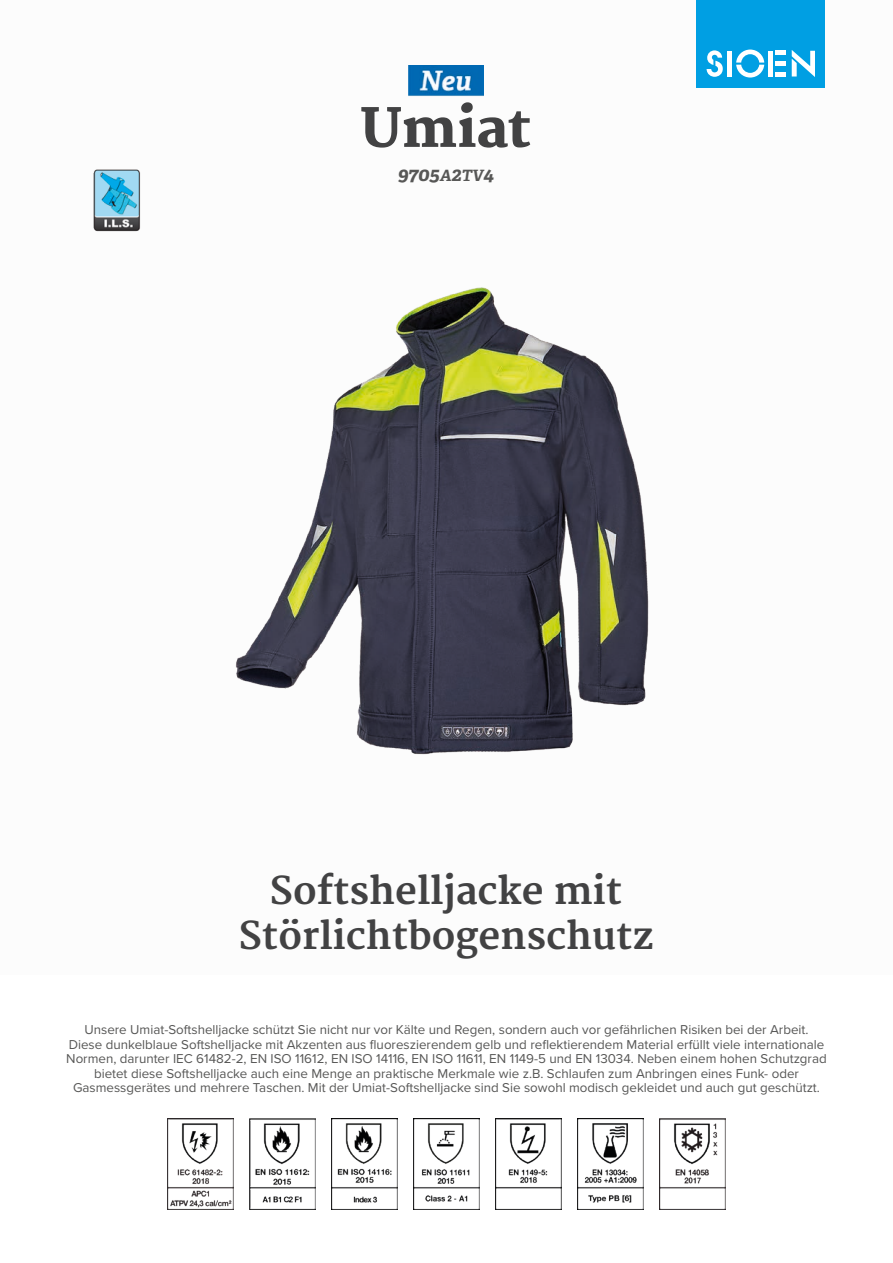
<style>
.page{position:relative;width:893px;height:1263px;background:#fff}
.page>*{position:absolute;margin:0;border:0;box-sizing:border-box;transform-origin:0 0}
.t1{font:800 52.5px "Merriweather";color:#424243}
.t2{font:700 37.5px/45px "Merriweather";color:#424243;text-align:center}
.t3{font:italic 700 19.5px "Adelle PE";color:#575756}
.t4{font:13.35px/14.4px "Proxima Nova";color:#575756;text-align:center}
.s1{font-size:15.6px}
</style>
<div class="page">
<div style="left:697px;top:0;width:128px;height:88px;background:#009fe3"></div>
<svg style="left:707px;top:50px;width:16px;height:27px"></svg>
<svg style="left:736px;top:50px;width:28px;height:28px"></svg>
<div style="left:727px;top:51px;width:5px;height:26px;background:#fff"></div>
<div style="left:768px;top:51px;width:5px;height:26px;background:#fff"></div>
<div style="left:775px;top:72px;width:11px;height:5px;background:#fff"></div>
<div style="left:775px;top:61px;width:11px;height:5px;background:#fff"></div>
<hr style="left:775px;top:51px;width:11px;height:4px;background:#fff">
<svg style="left:792px;top:50px;width:23px;height:27px"></svg>
<img style="left:93px;top:169px;width:48px;height:63px">
<img style="left:167px;top:1118px;width:66px;height:92px">
<img style="left:249px;top:1118px;width:66px;height:92px">
<img style="left:331px;top:1118px;width:66px;height:92px">
<img style="left:413px;top:1118px;width:67px;height:92px">
<img style="left:495px;top:1118px;width:67px;height:92px">
<img style="left:577px;top:1118px;width:67px;height:92px">
<img style="left:660px;top:1118px;width:66px;height:92px">
<img style="left:235px;top:287px;width:414px;height:468px">
<img style="left:408px;top:65px;width:75px;height:31px">
<h1 class="t1" style="left:360px;top:98px;width:173px">Umiat</h1>
<h3 class="t3" style="left:398px;top:160px;width:97px">9705<span class="s1">A</span>2<span class="s1">TV</span>4</h3>
<h2 class="t2" style="left:239px;top:869px;width:416px">Softshelljacke mit<br>Störlichtbogenschutz</h2>
<p class="t4" style="left:66px;top:1022px;width:762px">Unsere Umiat-Softshelljacke schützt Sie nicht nur vor Kälte und Regen, sondern auch vor gefährlichen Risiken bei der Arbeit.<br>Diese dunkelblaue Softshelljacke mit Akzenten aus fluoreszierendem gelb und reflektierendem Material erfüllt viele internationale Normen, darunter IEC 61482-2, EN ISO 11612, EN ISO 14116, EN ISO 11611, EN 1149-5 und EN 13034. Neben einem hohen Schutzgrad bietet diese Softshelljacke auch eine Menge an praktische Merkmale wie z.B. Schlaufen zum Anbringen eines Funk- oder Gasmessgerätes und mehrere Taschen. Mit der Umiat-Softshelljacke sind Sie sowohl modisch gekleidet und auch gut geschützt.</p>
</div>
